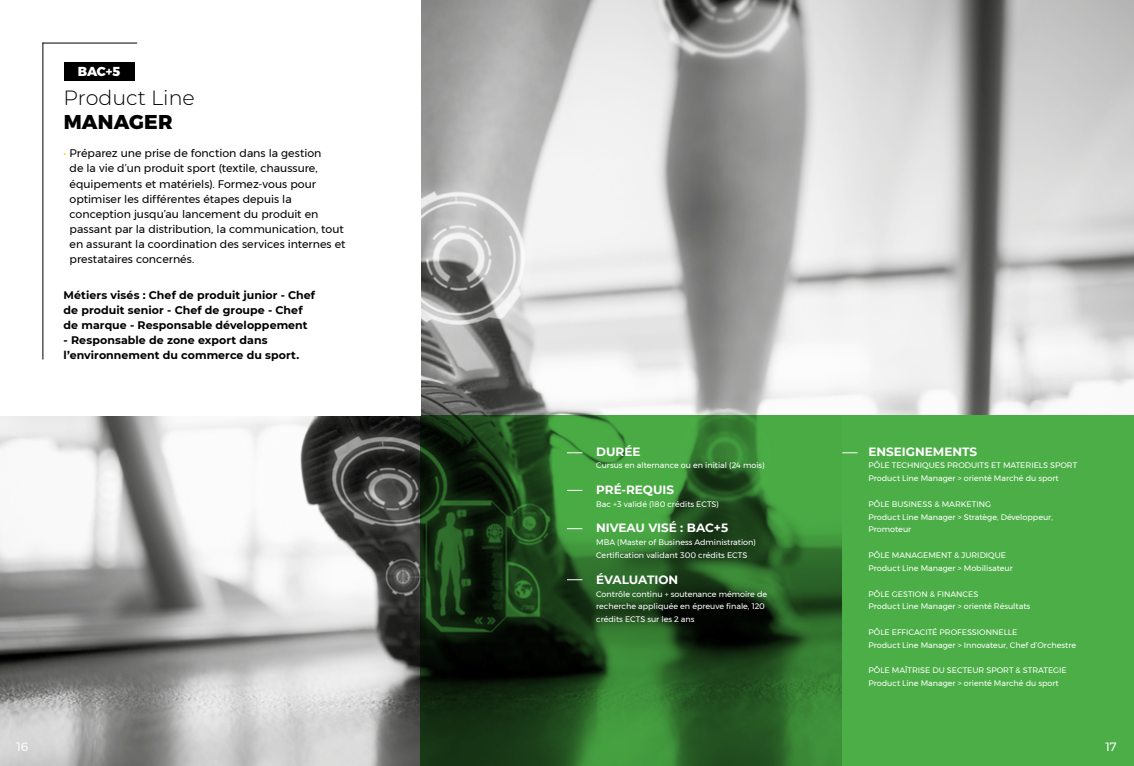
<style>
.page{position:relative;width:1134px;height:766px;background:#fff}
.page>*{position:absolute;margin:0;border:0;box-sizing:border-box;transform-origin:0 0}
.t1{font:300 20.6px "Montserrat";color:#000}
.t2{font:800 20px "Montserrat";letter-spacing:.01em;color:#000}
.t3{font:800 13px "Montserrat";color:#fff}
.t4{font:700 12px "Montserrat";color:#fff}
.t5{font:12px "Montserrat";color:#fff}
.t6{font:11px/15px "Montserrat";color:#000}
.t7{font:700 11px/15px "Montserrat";letter-spacing:.005em;color:#000}
.t8{font:8px/12.8px "Montserrat";color:#fff}
.s1{color:#fecb0f}
</style>
<div class="page">
<img style="left:0;top:0;width:1134px;height:765px">
<svg style="left:420px;top:415px;width:422px;height:350px;background:#275b24"></svg>
<div style="left:842px;top:415px;width:292px;height:350px;background:#4bae46"></div>
<svg style="left:567px;top:452px;width:15px;height:1px"></svg>
<svg style="left:567px;top:528px;width:15px;height:1px"></svg>
<svg style="left:567px;top:489px;width:15px;height:1px"></svg>
<svg style="left:567px;top:579px;width:15px;height:1px"></svg>
<svg style="left:842px;top:452px;width:16px;height:1px"></svg>
<div style="left:0;top:0;width:420px;height:415px;background:#fff"></div>
<hr style="left:42px;top:43px;width:1px;height:316px;background:#000">
<hr style="left:42px;top:43px;width:95px;height:1px;background:#000">
<div style="left:64px;top:62px;width:71px;height:18px;background:#000"></div>
<h3 class="t3" style="left:78px;top:63px;width:44px">BAC+5</h3>
<h1 class="t1" style="left:64px;top:83px;width:133px">Product Line</h1>
<h2 class="t2" style="left:64px;top:109px;width:110px">MANAGER</h2>
<p class="t6" style="left:70px;top:146px;width:277px;text-indent:-6px"><span class="s1">•</span> Préparez une prise de fonction dans la gestion<br>de la vie d’un produit sport (textile, chaussure, équipements et matériels). Formez-vous pour optimiser les différentes étapes depuis la conception jusqu’au lancement du produit en passant par la distribution, la communication, tout en assurant la coordination des services internes et prestataires concernés.</p>
<h3 class="t7" style="left:64px;top:287px;width:253px">Métiers visés : Chef de produit junior - Chef de produit senior - Chef de groupe - Chef de marque - Responsable développement</h3>
<h3 class="t7" style="left:64px;top:332px;width:237px">- Responsable de zone export dans l’environnement du commerce du sport.</h3>
<h3 class="t4" style="left:596px;top:442px;width:46px">DURÉE</h3>
<p class="t8" style="left:596px;top:459px;width:170px">Cursus en alternance ou en initial (24 mois)</p>
<h3 class="t4" style="left:596px;top:481px;width:79px">PRÉ-REQUIS</h3>
<p class="t8" style="left:596px;top:497px;width:124px">Bac +3 validé (180 crédits ECTS)</p>
<h3 class="t4" style="left:596px;top:519px;width:133px">NIVEAU VISÉ : BAC+5</h3>
<p class="t8" style="left:596px;top:536px;width:161px">MBA (Master of Business Administration)<br>Certification validant 300 crédits ECTS</p>
<h3 class="t4" style="left:596px;top:570px;width:83px">ÉVALUATION</h3>
<p class="t8" style="left:596px;top:587px;width:173px">Contrôle continu + soutenance mémoire de recherche appliquée en épreuve finale, 120 crédits ECTS sur les 2 ans</p>
<h3 class="t4" style="left:868px;top:442px;width:110px">ENSEIGNEMENTS</h3>
<p class="t8" style="left:868px;top:459px;width:210px">PÔLE TECHNIQUES PRODUITS ET MATERIELS SPORT<br>Product Line Manager &gt; orienté Marché du sport</p>
<p class="t8" style="left:868px;top:497px;width:186px">PÔLE BUSINESS &amp; MARKETING<br>Product Line Manager &gt; Stratège, Développeur,<br>Promoteur</p>
<p class="t8" style="left:868px;top:548px;width:146px">PÔLE MANAGEMENT &amp; JURIDIQUE<br>Product Line Manager &gt; Mobilisateur</p>
<p class="t8" style="left:868px;top:587px;width:163px">PÔLE GESTION &amp; FINANCES<br>Product Line Manager &gt; orienté Résultats</p>
<p class="t8" style="left:868px;top:625px;width:209px">PÔLE EFFICACITÉ PROFESSIONNELLE<br>Product Line Manager &gt; Innovateur, Chef d’Orchestre</p>
<p class="t8" style="left:868px;top:664px;width:200px">PÔLE MAÎTRISE DU SECTEUR SPORT &amp; STRATEGIE<br>Product Line Manager &gt; orienté Marché du sport</p>
<h3 class="t5" style="left:17px;top:737px;width:14px">16</h3>
<h3 class="t5" style="left:1105px;top:737px;width:13px">17</h3>
</div>
